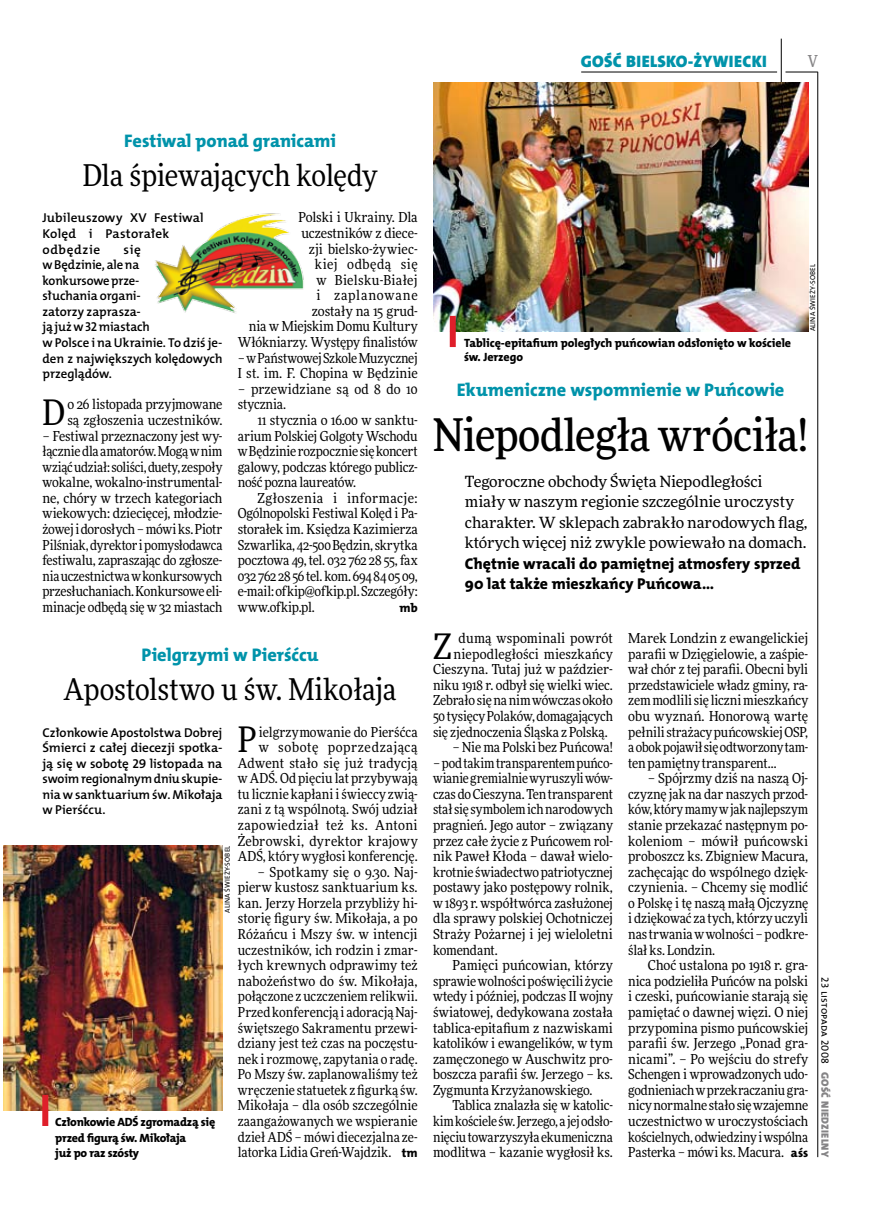
<style>
.page{position:relative;width:872px;height:1221px;background:#fff}
.page>*{position:absolute;margin:0;border:0;box-sizing:border-box;transform-origin:0 0}
.t1{font:500 45px "Freeday Narrow";letter-spacing:-.01em;color:#000}
.t2{font:35.25px "Freeday Narrow News";color:#000}
.t3{font:30px "Freeday Narrow News";letter-spacing:-.005em;color:#000}
.t4{font:18.3px "The Mix HP8 Ex Bld";letter-spacing:.015em;color:#0093aa}
.t5{font:16.65px "The Mix HP9 Blk";letter-spacing:.02em;color:#0093aa}
.t6{font:500 16.5px "Freeday Narrow";color:#858486;scale:.9 1}
.t7{font:15.75px/20.4px "The Mix HP8 Ex Bld";color:#000}
.t8{font:15.45px/20.4px "Freeday News";letter-spacing:-.005em;color:#000}
.t9{font:13.8px/15.6px "Freeday Narrow News";color:#000;text-align:justify}
.t10{font:12.9px/15.6px "The Mix HP6 Se Bld";letter-spacing:-.005em;color:#000}
.t11{font:12.45px "The Mix HP8 Ex Bld";color:#000}
.t12{font:12px/15.6px "The Mix HP8 Ex Bld";letter-spacing:-.005em;color:#000}
.t13{font:10.5px "The Mix HP5 Plain";letter-spacing:.015em;color:#000}
.t14{font:10.5px "The Mix HP9 Blk";letter-spacing:.025em;color:#858486}
.t15{font:7.2px "The Mix HP5 Plain";letter-spacing:.015em;color:#000}
.s1{font-family:"The Mix HP8 Ex Bld";font-size:12.45px}
</style>
<div class="page">
<hr style="left:817px;top:72px;width:1px;height:1084px;background:#000">
<hr style="left:781px;top:39px;width:1px;height:43px;background:#000">
<hr style="left:785px;top:72px;width:32px;height:1px;background:#000">
<hr style="left:581px;top:72px;width:196px;height:1px;background:#000">
<img style="left:433px;top:82px;width:375px;height:249px">
<div style="left:450px;top:316px;width:6px;height:31px;background:#df1f2a"></div>
<img style="left:4px;top:845px;width:218px;height:265px">
<div style="left:42px;top:1094px;width:6px;height:31px;background:#df1f2a"></div>
<img style="left:155px;top:213px;width:149px;height:100px">
<p class="t5" style="left:580px;top:50px;width:188px">GOŚĆ BIELSKO-ŻYWIECKI</p>
<p class="t6" style="left:807px;top:50px;width:13px">V</p>
<h3 class="t4" style="left:124px;top:129px;width:213px">Festiwal ponad granicami</h3>
<h3 class="t3" style="left:83px;top:156px;width:296px">Dla śpiewających kolędy</h3>
<p class="t10" style="left:43px;top:210px;width:163px">Jubileuszowy XV Festiwal<br>Kolęd i Pastorałek odbędzie</p>
<p class="t10" style="left:43px;top:241px;width:181px;text-indent:81px">się<br>wBędzinie, ale na<br>konkursowe prze-<br>słuchania organi-<br>zatorzy zaprasza-<br>ją już w32 miastach<br>w Polsce i na Ukrainie. To dziś je&shy;den z największych kolędowych przeglądów.</p>
<h2 class="t2" style="left:43px;top:390px;width:24px">D</h2>
<p class="t9" style="left:67px;top:396px;width:157px">o 26 listopada przyjmowane są zgłoszenia uczestników.</p>
<p class="t9" style="left:43px;top:427px;width:181px">– Festiwal przeznaczony jest wy&shy;łącznie dla amatorów. Mogą wnim wziąć udział: soliści, duety, zespoły wokalne, wokalno-instrumental&shy;ne, chóry w trzech kategoriach wiekowych: dziecięcej, młodzie&shy;żowej idorosłych – mówi ks. Piotr Pilśniak, dyrektor ipomysłodawca festiwalu, zapraszając do zgłosze&shy;nia uczestnictwa wkonkursowych przesłuchaniach. Konkursowe eli&shy;minacje odbędą się w 32 miastach</p>
<p class="t9" style="left:238px;top:209px;width:181px;text-align:right">Polski i Ukrainy. Dla uczestników z diece-<br>zji bielsko-żywiec-<br>kiej odbędą się<br>w Bielsku-Białej<br>i zaplanowane<br>zostały na 15 grud-<br>nia w Miejskim Domu Kultury<br>Włókniarzy. Występy finalistów</p>
<p class="t9" style="left:238px;top:350px;width:181px">– wPaństwowej Szkole Muzycznej<br>I st. im. F. Chopina w Będzinie</p>
<p class="t9" style="left:238px;top:381px;width:181px">– przewidziane są od 8 do 10 stycznia.</p>
<p class="t9" style="left:238px;top:412px;width:181px;text-indent:20px">11 stycznia o 16.00 w sanktu&shy;arium Polskiej Golgoty Wschodu wBędzinie rozpocznie się koncert galowy, podczas którego publicz&shy;ność pozna laureatów.</p>
<p class="t9" style="left:238px;top:490px;width:181px;text-indent:20px">Zgłoszenia i informacje:<br>Ogólnopolski Festiwal Kolęd i Pa&shy;storałek im. Księdza Kazimierza Szwarlika, 42-500 Będzin, skrytka pocztowa 49, tel. 032 762 28 55, fax 032 762 28 56 tel. kom. 694 84 05 09, e-mail: ofkip@ofkip.pl. Szczegóły: www.ofkip.pl.</p>
<p class="t11" style="left:399px;top:599px;width:20px">mb</p>
<h3 class="t4" style="left:142px;top:643px;width:178px">Pielgrzymi w Pierśćcu</h3>
<h3 class="t3" style="left:64px;top:670px;width:334px">Apostolstwo u św. Mikołaja</h3>
<p class="t9" style="left:238px;top:723px;width:181px;text-align:right">ielgrzymowanie do Pierśćca<br>w sobotę poprzedzającą<br>Adwent stało się już tradycją w ADŚ. Od pięciu lat przybywają tu licznie kapłani iświeccy zwią&shy;zani z tą wspólnotą. Swój udział zapowiedział też ks. Antoni<br>Żebrowski, dyrektor krajowy<br>ADŚ, który wygłosi konferencję.</p>
<p class="t9" style="left:238px;top:863px;width:181px;text-indent:20px">– Spotkamy się o 9.30. Naj&shy;pierw kustosz sanktuarium ks. kan. Jerzy Horzela przybliży hi&shy;storię figury św. Mikołaja, a po Różańcu i Mszy św. w intencji uczestników, ich rodzin i zmar&shy;łych krewnych odprawimy też nabożeństwo do św. Mikołaja, połączone z uczczeniem relikwii.<br>Przed konferencją i adoracją Naj&shy;świętszego Sakramentu przewi&shy;dziany jest też czas na poczęstu&shy;nek i rozmowę, zapytania o radę.<br>Po Mszy św. zaplanowaliśmy też wręczenie statuetek zfigurką św.<br>Mikołaja – dla osób szczególnie zaangażowanych we wspieranie dzieł ADŚ – mówi diecezjalna ze&shy;latorka Lidia Greń-Wajdzik. <span class="s1">tm</span></p>
<p class="t10" style="left:43px;top:724px;width:181px;text-align:justify">Członkowie Apostolstwa Dobrej Śmierci z całej diecezji spotka&shy;ją się w sobotę 29 listopada na swoim regionalnym dniu skupie&shy;nia w sanktuarium św. Mikołaja w Pierśćcu.</p>
<h2 class="t2" style="left:238px;top:717px;width:21px">P</h2>
<p class="t15" style="left:223px;top:912px;width:69px;rotate:-90deg">Alina Świeży-Sobel</p>
<p class="t12" style="left:55px;top:1114px;width:161px">Członkowie ADŚ zgromadzą się przed figurą św. Mikołaja<br>już po raz szósty</p>
<p class="t15" style="left:808px;top:331px;width:69px;rotate:-90deg">Alina Świeży-Sobel</p>
<p class="t12" style="left:464px;top:336px;width:329px;line-height:13.5px">Tablicę-epitafium poległych puńcowian odsłonięto w kościele św. Jerzego</p>
<h3 class="t4" style="left:457px;top:378px;width:329px">Ekumeniczne wspomnienie w Puńcowie</h3>
<h1 class="t1" style="left:433px;top:406px;width:376px">Niepodległa wróciła!</h1>
<p class="t8" style="left:465px;top:471px;width:344px">Tegoroczne obchody Święta Niepodległości<br>miały w naszym regionie szczególnie uroczysty charakter. W sklepach zabrakło narodowych flag, których więcej niż zwykle powiewało na domach.</p>
<p class="t7" style="left:465px;top:553px;width:337px">Chętnie wracali do pamiętnej atmosfery sprzed<br>90 lat także mieszkańcy Puńcowa…</p>
<h2 class="t2" style="left:433px;top:624px;width:20px">Z</h2>
<p class="t9" style="left:458px;top:630px;width:156px">dumą wspominali powrót</p>
<p class="t9" style="left:453px;top:645px;width:161px">niepodległości mieszkańcy</p>
<p class="t9" style="left:433px;top:661px;width:181px">Cieszyna. Tutaj już w paździer-</p>
<p class="t9" style="left:433px;top:677px;width:181px">niku 1918 r. odbył się wielki wiec.</p>
<p class="t9" style="left:433px;top:692px;width:181px">Zebrało się na nim wówczas około</p>
<p class="t9" style="left:433px;top:708px;width:181px">50 tysięcy Polaków, domagających</p>
<p class="t9" style="left:433px;top:723px;width:176px">się zjednoczenia Śląska z Polską.</p>
<p class="t9" style="left:452px;top:739px;width:162px">– Nie ma Polski bez Puńcowa!</p>
<p class="t9" style="left:433px;top:754px;width:181px">– pod takim transparentem puńco&shy;wianie gremialnie wyruszyli wów&shy;czas do Cieszyna. Ten transparent stał się symbolem ich narodowych pragnień. Jego autor – związany przez całe życie z Puńcowem rol&shy;nik Paweł Kłoda – dawał wielo&shy;krotnie świadectwo patriotycznej postawy jako postępowy rolnik, w 1893 r. współtwórca zasłużonej dla sprawy polskiej Ochotniczej Straży Pożarnej i jej wieloletni komendant.</p>
<p class="t9" style="left:433px;top:957px;width:181px;text-indent:20px">Pamięci puńcowian, którzy sprawie wolności poświęcili życie wtedy i później, podczas II wojny światowej, dedykowana została tablica-epitafium z nazwiskami katolików i ewangelików, w tym zamęczonego w Auschwitz pro&shy;boszcza parafii św. Jerzego – ks.<br>Zygmunta Krzyżanowskiego.</p>
<p class="t9" style="left:433px;top:1097px;width:181px;text-indent:20px">Tablica znalazła się w katolic&shy;kim kościele św. Jerzego, ajej odsło&shy;nięciu towarzyszyła ekumeniczna modlitwa – kazanie wygłosił ks.</p>
<p class="t9" style="left:628px;top:630px;width:181px">Marek Londzin z ewangelickiej parafii w Dzięgielowie, a zaśpie&shy;wał chór z tej parafii. Obecni byli przedstawiciele władz gminy, ra&shy;zem modlili się liczni mieszkańcy obu wyznań. Honorową wartę pełnili strażacy puńcowskiej OSP, aobok pojawił się odtworzony tam&shy;ten pamiętny transparent…</p>
<p class="t9" style="left:628px;top:770px;width:181px;text-indent:20px">– Spójrzmy dziś na naszą Oj&shy;czyznę jak na dar naszych przod&shy;ków, który mamy wjak najlepszym stanie przekazać następnym po&shy;koleniom – mówił puńcowski proboszcz ks. Zbigniew Macura, zachęcając do wspólnego dzięk&shy;czynienia. – Chcemy się modlić o Polskę i tę naszą małą Ojczyznę i dziękować za tych, którzy uczyli nas trwania wwolności – podkre&shy;ślał ks. Londzin.</p>
<p class="t9" style="left:628px;top:957px;width:181px;text-indent:20px">Choć ustalona po 1918 r. gra&shy;nica podzieliła Puńców na polski i czeski, puńcowianie starają się pamiętać o dawnej więzi. O niej przypomina pismo puńcowskiej parafii św. Jerzego „Ponad gra&shy;nicami”. – Po wejściu do strefy Schengen i wprowadzonych udo&shy;godnieniach wprzekraczaniu gra&shy;nicy normalne stało się wzajemne uczestnictwo w uroczystościach kościelnych, odwiedziny iwspólna Pasterka – mówi ks. Macura. <span class="s1">aśs</span></p>
<p class="t13" style="left:832px;top:977px;width:88px;rotate:90deg">23 listopada 2008</p>
<p class="t14" style="left:832px;top:1071px;width:87px;rotate:90deg">GOŚĆ NIEDZIELNY</p>
</div>
